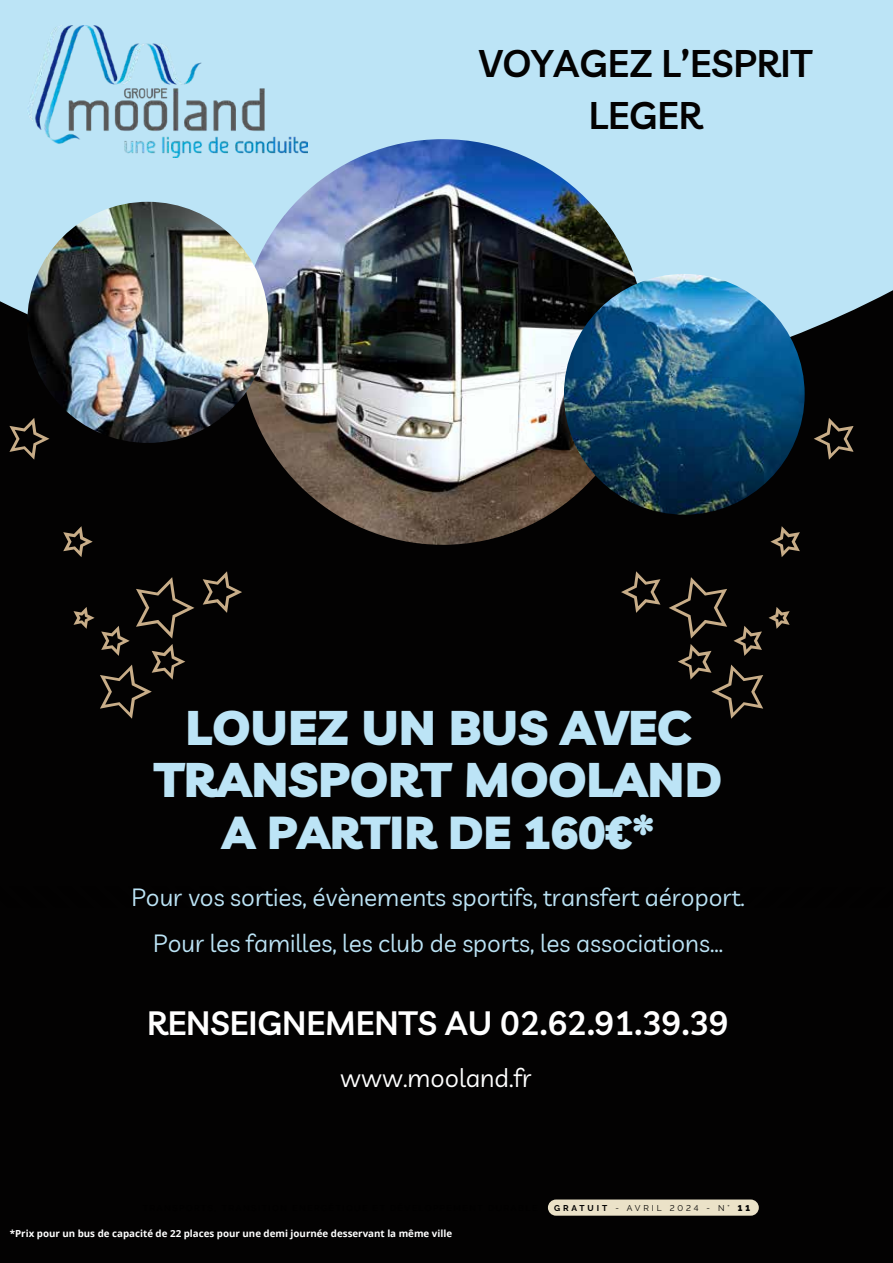
<style>
.page{position:relative;width:893px;height:1263px;background:#030202}
.page>*{position:absolute;margin:0;border:0;box-sizing:border-box;transform-origin:0 0}
.t1{font:900 48.45px "Livvic";color:#bce4f6}
.t2{font:900 46.05px "Livvic";color:#bce4f6}
.t3{font:600 37.65px/52.3px "Livvic";color:#030202;text-align:center}
.t4{font:600 32.85px "Livvic";color:#fff}
.t5{font:25.2px "Livvic";color:#fff}
.t6{font:24.3px/46.5px "Livvic";color:#bce4f6;text-align:center}
.t7{font:700 9.75px "Open Sans";color:#fff}
.t8{font:8.4px "Raleway";letter-spacing:.35em;color:#000}
.s1{font-weight:700}
.s2{font-weight:900}
</style>
<div class="page">
<div style="left:0;top:0;width:893px;height:402px;background:#bce4f6"></div>
<img style="left:240px;top:139px;width:406px;height:406px;border-radius:203px">
<img style="left:27px;top:202px;width:241px;height:241px;border-radius:120px">
<svg style="left:9px;top:418px;width:233px;height:301px"></svg>
<svg style="left:621px;top:418px;width:232px;height:301px"></svg>
<img style="left:27px;top:25px;width:281px;height:133px">
<img style="left:564px;top:274px;width:241px;height:241px;border-radius:120px">
<div style="left:548px;top:1199px;width:211px;height:17px;background:#ebe2c8;border-radius:8px"></div>
<h3 class="t3" style="left:479px;top:34px;width:335px">VOYAGEZ L’ESPRIT<br>LEGER</h3>
<h1 class="t1" style="left:186px;top:688px;width:506px">LOUEZ UN BUS AVEC</h1>
<h1 class="t1" style="left:154px;top:741px;width:569px">TRANSPORT MOOLAND</h1>
<h2 class="t2" style="left:223px;top:795px;width:433px">A PARTIR DE 160€*</h2>
<p class="t6" style="left:131px;top:872px;width:615px">Pour vos sorties, évènements sportifs, transfert aéroport.<br>Pour les familles, les club de sports, les associations...</p>
<h3 class="t4" style="left:147px;top:998px;width:583px">RENSEIGNEMENTS AU 02.62.91.39.39</h3>
<p class="t5" style="left:340px;top:1059px;width:193px">www.mooland.fr</p>
<p class="t7" style="left:10px;top:1227px;width:444px">*Prix pour un bus de capacité de 22 places pour une demi journée desservant la même ville</p>
<p class="t8" style="left:554px;top:1203px;width:197px"><span class="s1">GRATUIT</span> - AVRIL 2024 - N° <span class="s2">11</span></p>
</div>
